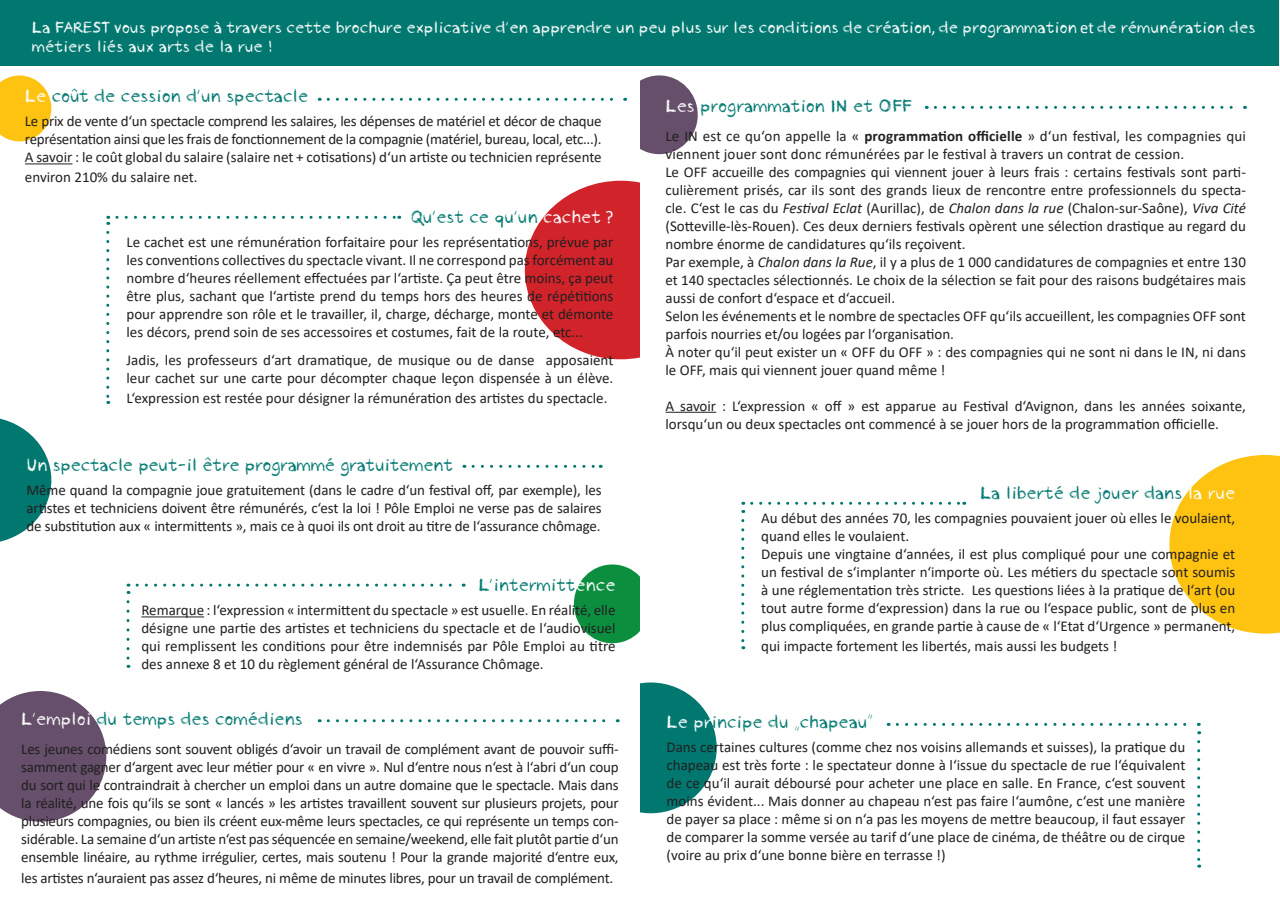
<style>
.page{position:relative;width:1280px;height:910px;background:#fff}
.page>*{position:absolute;margin:0;border:0;box-sizing:border-box;transform-origin:0 0}
.t1{font:18px "Crayon Hand Regular 2016 Demo";color:#007870}
.t2{font:16.5px/19.8px "Crayon Hand Regular 2016 Demo";color:#fff}
.t3{font:15px/18px "Calibri";color:#231f20;text-align:justify}
.t4{font:15px/18px "Calibri";letter-spacing:-.02em;color:#231f20}
.s1{font-family:"Calibri"}
.s2{color:#fff}
.s3{font-family:"Calibri";color:#fff}
.s4{font-weight:700}
.s5{font-style:italic}
</style>
<div class="page">
<svg style="left:1169px;top:455px;width:111px;height:179px"></svg>
<div style="left:1px;top:0;width:1278px;height:66px;background:#007870"></div>
<div style="left:525px;top:181px;width:192px;height:178px;background:#d1232a;border-radius:50%"></div>
<div style="left:640px;top:149px;width:77px;height:221px;background:#fff"></div>
<svg style="left:0;top:418px;width:51px;height:124px"></svg>
<svg style="left:0;top:75px;width:51px;height:66px"></svg>
<hr style="left:25px;top:163px;width:47px;height:1px;background:#231f20">
<div style="left:574px;top:564px;width:77px;height:79px;background:#0b8f3f;border-radius:50%"></div>
<hr style="left:141px;top:616px;width:63px;height:1px;background:#231f20">
<div style="left:640px;top:511px;width:77px;height:164px;background:#fff"></div>
<svg style="left:0;top:691px;width:106px;height:131px"></svg>
<div style="left:621px;top:75px;width:77px;height:79px;background:#654f6b;border-radius:50%"></div>
<div style="left:612px;top:70px;width:28px;height:96px;background:#fff"></div>
<hr style="left:665px;top:412px;width:51px;height:1px;background:#231f20">
<div style="left:585px;top:682px;width:132px;height:131px;background:#007870;border-radius:50%"></div>
<div style="left:574px;top:684px;width:66px;height:163px;background:#fff"></div>
<svg style="left:328px;top:98px;width:298px;height:3px"></svg>
<svg style="left:117px;top:216px;width:283px;height:3px"></svg>
<svg style="left:473px;top:465px;width:128px;height:3px"></svg>
<svg style="left:137px;top:584px;width:327px;height:3px"></svg>
<svg style="left:328px;top:719px;width:290px;height:3px"></svg>
<svg style="left:106px;top:232px;width:3px;height:172px"></svg>
<svg style="left:126px;top:602px;width:3px;height:66px"></svg>
<svg style="left:741px;top:521px;width:3px;height:128px"></svg>
<svg style="left:935px;top:106px;width:310px;height:3px"></svg>
<svg style="left:752px;top:502px;width:213px;height:3px"></svg>
<svg style="left:897px;top:723px;width:303px;height:11px"></svg>
<svg style="left:1197px;top:742px;width:3px;height:126px"></svg>
<p class="t2" style="left:32px;top:18px;width:1225px">La FAREST vous propose à travers cette brochure explicative d‘en apprendre un peu plus sur les conditions de création<span class="s1">,</span> de programmation <span class="s1">et</span> de rémunération des métiers liés aux arts de la rue !</p>
<p class="t1" style="left:25px;top:86px;width:289px"><span class="s2">Le</span> coût de cession d‘un spectacle.</p>
<p class="t4" style="left:25px;top:112px;width:578px">Le prix de vente d‘un spectacle comprend les salaires, les dépenses de matériel et décor de chaque représentation ainsi que les frais de fonctionnement de la compagnie (matériel, bureau, local, etc...).</p>
<p class="t3" style="left:25px;top:147px;width:578px;line-height:19.8px">A savoir : le coût global du salaire (salaire net + cotisations) d‘un artiste ou technicien représente environ 210% du salaire net.</p>
<p class="t1" style="left:411px;top:206px;width:204px">Qu‘est ce qu‘un <span class="s2">cachet</span> <span class="s3">?</span></p>
<p class="t3" style="left:126px;top:233px;width:488px">Le cachet est une rémunération forfaitaire pour les représentations, prévue par les conventions collectives du spectacle vivant. Il ne correspond pas forcément au nombre d‘heures réellement effectuées par l‘artiste. Ça peut être moins, ça peut être plus, sachant que l‘artiste prend du temps hors des heures de répétitions pour apprendre son rôle et le travailler, il, charge, décharge, monte et démonte les décors, prend soin de ses accessoires et costumes, fait de la route, etc...</p>
<p class="t3" style="left:126px;top:351px;width:488px">Jadis, les professeurs d‘art dramatique, de musique ou de danse apposaient leur cachet sur une carte pour décompter chaque leçon dispensée à un élève.</p>
<p class="t3" style="left:126px;top:389px;width:483px">L‘expression est restée pour désigner la rémunération des artistes du spectacle.</p>
<p class="t1" style="left:27px;top:455px;width:428px"><span class="s2">Un</span> spectacle peut-il être programmé gratuitement</p>
<p class="t3" style="left:27px;top:481px;width:577px">Même quand la compagnie joue gratuitement (dans le cadre d‘un festival off, par exemple), les artistes et techniciens doivent être rémunérés, c‘est la loi ! Pôle Emploi ne verse pas de salaires de substitution aux « intermittents », mais ce à quoi ils ont droit au titre de l‘assurance chômage.</p>
<p class="t1" style="left:478px;top:575px;width:139px">L‘intermitt<span class="s2">ence</span></p>
<p class="t3" style="left:141px;top:601px;width:476px">Remarque : l‘expression « intermittent du spectacle » est usuelle. En réalité, elle désigne une partie des artistes et techniciens du spectacle et de l‘audiovisuel qui remplissent les conditions pour être indemnisés par Pôle Emploi au titre des annexe 8 et 10 du règlement général de l‘Assurance Chômage.</p>
<p class="t1" style="left:21px;top:709px;width:283px"><span class="s2">L‘emploi</span> du temps des comédiens</p>
<p class="t3" style="left:21px;top:739px;width:599px">Les jeunes comédiens sont souvent obligés d‘avoir un travail de complément avant de pouvoir suffi&shy;samment gagner d‘argent avec leur métier pour « en vivre ». Nul d‘entre nous n‘est à l‘abri d‘un coup du sort qui le contraindrait à chercher un emploi dans un autre domaine que le spectacle. Mais dans la réalité, une fois qu‘ils se sont « lancés » les artistes travaillent souvent sur plusieurs projets, pour plusieurs compagnies, ou bien ils créent eux-même leurs spectacles, ce qui représente un temps con&shy;sidérable. La semaine d‘un artiste n‘est pas séquencée en semaine/weekend, elle fait plutôt partie d‘un ensemble linéaire, au rythme irrégulier, certes, mais soutenu ! Pour la grande majorité d‘entre eux,</p>
<p class="t3" style="left:21px;top:869px;width:593px">les artistes n‘auraient pas assez d‘heures, ni même de minutes libres, pour un travail de complément.</p>
<p class="t1" style="left:665px;top:96px;width:248px"><span class="s2">Les</span> programmation IN et OFF</p>
<p class="t3" style="left:665px;top:126px;width:582px">Le IN est ce qu‘on appelle la « <span class="s4">programmation officielle</span> » d‘un festival, les compagnies qui viennent jouer sont donc rémunérées par le festival à travers un contrat de cession.</p>
<p class="t3" style="left:665px;top:162px;width:582px">Le OFF accueille des compagnies qui viennent jouer à leurs frais : certains festivals sont parti&shy;culièrement prisés, car ils sont des grands lieux de rencontre entre professionnels du specta&shy;cle. C‘est le cas du <span class="s5">Festival Eclat</span> (Aurillac), de <span class="s5">Chalon dans la rue</span> (Chalon-sur-Saône), <span class="s5">Viva Cité </span>(Sotteville-lès-Rouen). Ces deux derniers festivals opèrent une sélection drastique au regard du nombre énorme de candidatures qu‘ils reçoivent.</p>
<p class="t3" style="left:665px;top:252px;width:582px">Par exemple, à <span class="s5">Chalon dans la Rue</span>, il y a plus de 1 000 candidatures de compagnies et entre 130 et 140 spectacles sélectionnés. Le choix de la sélection se fait pour des raisons budgétaires mais aussi de confort d‘espace et d‘accueil.</p>
<p class="t3" style="left:665px;top:306px;width:582px">Selon les événements et le nombre de spectacles OFF qu‘ils accueillent, les compagnies OFF sont parfois nourries et/ou logées par l‘organisation.</p>
<p class="t3" style="left:665px;top:342px;width:582px">À noter qu‘il peut exister un « OFF du OFF » : des compagnies qui ne sont ni dans le IN, ni dans le OFF, mais qui viennent jouer quand même !</p>
<p class="t3" style="left:665px;top:396px;width:582px">A savoir : L‘expression « off » est apparue au Festival d‘Avignon, dans les années soixante, lorsqu‘un ou deux spectacles ont commencé à se jouer hors de la programmation officielle.</p>
<p class="t1" style="left:980px;top:482px;width:257px">La liberté de jouer dans <span class="s2">la rue</span></p>
<p class="t3" style="left:761px;top:508px;width:476px">Au début des années 70, les compagnies pouvaient jouer où elles le voulaient, quand elles le voulaient.</p>
<p class="t3" style="left:761px;top:544px;width:476px">Depuis une vingtaine d‘années, il est plus compliqué pour une compagnie et un festival de s‘implanter n‘importe où. Les métiers du spectacle sont soumis à une réglementation très stricte. Les questions liées à la pratique de l‘art (ou tout autre forme d‘expression) dans la rue ou l‘espace public, sont de plus en plus compliquées, en grande partie à cause de « l‘Etat d‘Urgence » permanent,</p>
<p class="t3" style="left:761px;top:636px;width:358px">qui impacte fortement les libertés, mais aussi les budgets !</p>
<p class="t1" style="left:666px;top:712px;width:208px"><span class="s2">Le pr</span>incipe du „chapeau“</p>
<p class="t3" style="left:666px;top:738px;width:520px">Dans certaines cultures (comme chez nos voisins allemands et suisses), la pratique du chapeau est très forte : le spectateur donne à l‘issue du spectacle de rue l‘équivalent de ce qu‘il aurait déboursé pour acheter une place en salle. En France, c‘est souvent moins évident... Mais donner au chapeau n‘est pas faire l‘aumône, c‘est une manière de payer sa place : même si on n‘a pas les moyens de mettre beaucoup, il faut essayer de comparer la somme versée au tarif d‘une place de cinéma, de théâtre ou de cirque (voire au prix d‘une bonne bière en terrasse !)</p>
</div>
